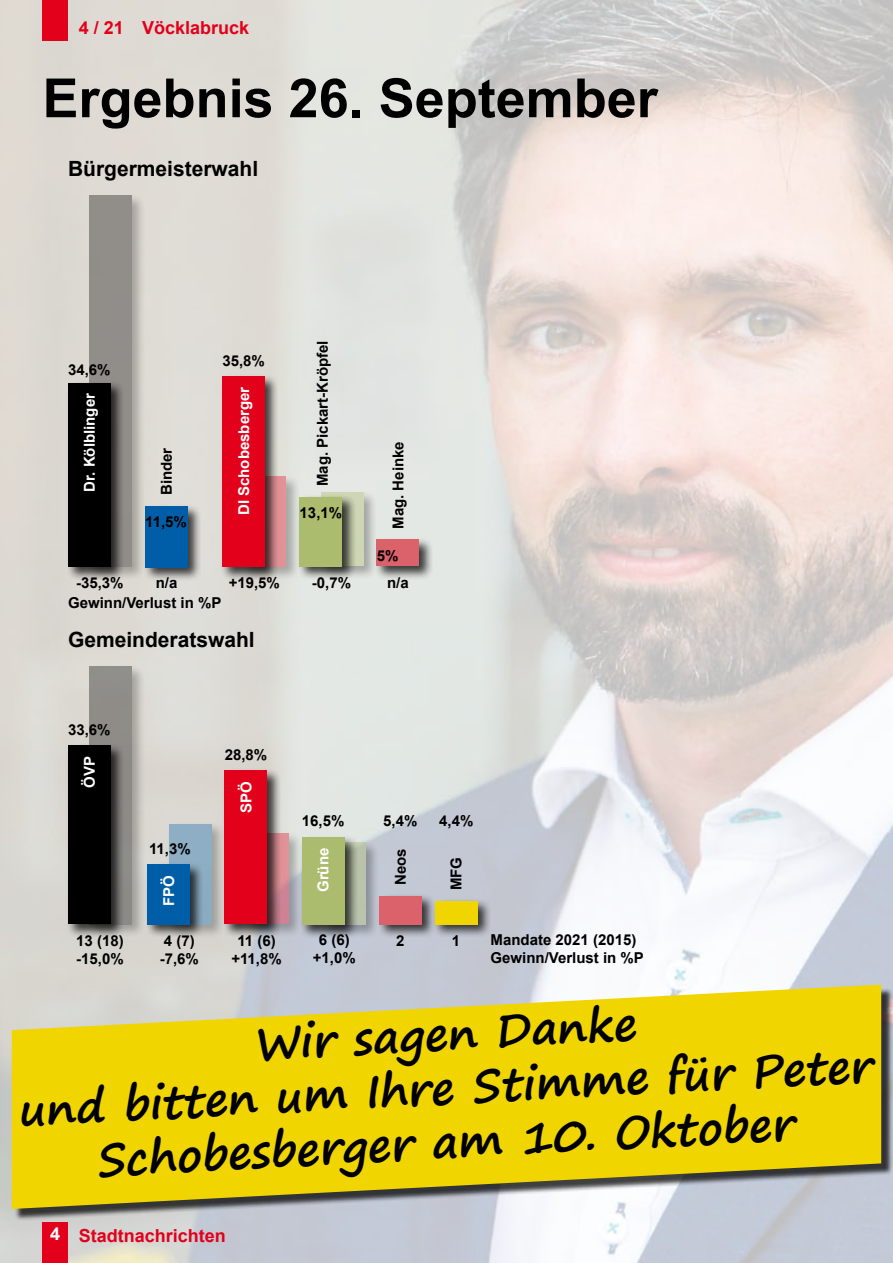
<style>
.page{position:relative;width:893px;height:1263px;background:#fff}
.page>*{position:absolute;margin:0;border:0;box-sizing:border-box;transform-origin:0 0}
.t1{font:700 54px "Arial";color:#000}
.t2{font:700 45px/54px "Segoe Print";color:#000;text-align:center}
.t3{font:700 21px "Arial";color:#000}
.t4{font:700 18px "Arial";color:#e2001a}
.t5{font:700 15px/18px "Arial";color:#000}
.t6{font:700 15px "Arial";color:#fff}
.s1{color:#fff}
</style>
<div class="page">
<img style="left:0;top:0;width:893px;height:1263px">
<div style="left:43px;top:0;width:25px;height:40px;background:#e2001a"></div>
<div style="left:43px;top:1222px;width:25px;height:41px;background:#e2001a"></div>
<div style="left:14px;top:987px;width:879px;height:234px;background:#000;opacity:.75"></div>
<svg style="left:10px;top:982px;width:873px;height:229px;background:#e4cf2a"></svg>
<div style="left:87px;top:193px;width:59px;height:388px;background:#000;opacity:.75"></div>
<div style="left:89px;top:195px;width:43px;height:372px;background:#918d89"></div>
<div style="left:66px;top:380px;width:59px;height:201px;background:#000;opacity:.75"></div>
<div style="left:68px;top:383px;width:43px;height:183px;background:#000"></div>
<div style="left:143px;top:504px;width:59px;height:77px;background:#000;opacity:.75"></div>
<div style="left:145px;top:506px;width:43px;height:61px;background:#005ea8"></div>
<div style="left:241px;top:474px;width:59px;height:107px;background:#000;opacity:.75"></div>
<div style="left:244px;top:476px;width:42px;height:90px;background:#e19297"></div>
<div style="left:220px;top:374px;width:59px;height:207px;background:#000;opacity:.75"></div>
<div style="left:222px;top:376px;width:43px;height:190px;background:#e2001a"></div>
<div style="left:319px;top:490px;width:59px;height:91px;background:#000;opacity:.75"></div>
<div style="left:321px;top:493px;width:42px;height:73px;background:#cdd6b5"></div>
<div style="left:297px;top:495px;width:59px;height:85px;background:#000;opacity:.75"></div>
<div style="left:300px;top:497px;width:42px;height:69px;background:#abbc6e"></div>
<div style="left:374px;top:537px;width:59px;height:43px;background:#000;opacity:.75"></div>
<div style="left:377px;top:540px;width:42px;height:26px;background:#db616b"></div>
<div style="left:87px;top:664px;width:59px;height:274px;background:#000;opacity:.75"></div>
<div style="left:89px;top:666px;width:43px;height:258px;background:#8f8c88"></div>
<div style="left:66px;top:743px;width:59px;height:195px;background:#000;opacity:.75"></div>
<div style="left:68px;top:746px;width:43px;height:178px;background:#000"></div>
<div style="left:167px;top:821px;width:58px;height:118px;background:#000;opacity:.75"></div>
<div style="left:169px;top:824px;width:42px;height:100px;background:#8daec4"></div>
<div style="left:145px;top:862px;width:59px;height:77px;background:#000;opacity:.75"></div>
<div style="left:147px;top:864px;width:43px;height:60px;background:#005ea8"></div>
<div style="left:244px;top:831px;width:59px;height:107px;background:#000;opacity:.75"></div>
<div style="left:246px;top:833px;width:42px;height:91px;background:linear-gradient(to bottom,#e59799,#ca8093)"></div>
<div style="left:222px;top:768px;width:59px;height:170px;background:#000;opacity:.75"></div>
<div style="left:225px;top:771px;width:42px;height:153px;background:#e2001a"></div>
<div style="left:321px;top:840px;width:59px;height:99px;background:#000;opacity:.75"></div>
<div style="left:323px;top:842px;width:43px;height:83px;background:#bac3ac"></div>
<div style="left:300px;top:835px;width:59px;height:104px;background:#000;opacity:.75"></div>
<div style="left:302px;top:837px;width:42px;height:88px;background:#abbc6e"></div>
<div style="left:377px;top:893px;width:59px;height:46px;background:#000;opacity:.75"></div>
<div style="left:379px;top:896px;width:42px;height:28px;background:#db616b"></div>
<div style="left:433px;top:899px;width:58px;height:40px;background:#000;opacity:.75"></div>
<div style="left:435px;top:901px;width:42px;height:23px;background:#f0d500"></div>
<p class="t4" style="left:79px;top:15px;width:172px">4 / 21 Vöcklabruck</p>
<h1 class="t1" style="left:43px;top:60px;width:617px">Ergebnis 26. September</h1>
<h3 class="t3" style="left:68px;top:154px;width:192px">Bürgermeisterwahl</h3>
<p class="t5" style="left:68px;top:361px;width:44px">34,6%</p>
<p class="t6" style="left:79px;top:492px;width:100px;rotate:-90deg">Dr. Kölblinger</p>
<p class="t5" style="left:158px;top:495px;width:49px;rotate:-90deg">Binder</p>
<p class="t5" style="left:145px;top:513px;width:43px">11,5%</p>
<p class="t5" style="left:222px;top:351px;width:44px">35,8%</p>
<p class="t6" style="left:233px;top:515px;width:130px;rotate:-90deg">DI Schobesberger</p>
<p class="t5" style="left:314px;top:486px;width:147px;rotate:-90deg">Mag. Pickart-Kröpfel</p>
<p class="t5" style="left:300px;top:504px;width:44px">13,1%</p>
<p class="t5" style="left:389px;top:529px;width:89px;rotate:-90deg">Mag. Heinke</p>
<p class="t5" style="left:377px;top:547px;width:23px">5%</p>
<p class="t5" style="left:76px;top:574px;width:49px">-35,3%</p>
<p class="t5" style="left:387px;top:574px;width:23px">n/a</p>
<p class="t5" style="left:156px;top:574px;width:23px">n/a</p>
<p class="t5" style="left:229px;top:574px;width:53px">+19,5%</p>
<p class="t5" style="left:312px;top:574px;width:41px">-0,7%</p>
<p class="t5" style="left:68px;top:594px;width:155px">Gewinn/Verlust in %P</p>
<h3 class="t3" style="left:68px;top:625px;width:188px">Gemeinderatswahl</h3>
<p class="t5" style="left:68px;top:721px;width:44px">33,6%</p>
<p class="t6" style="left:79px;top:788px;width:33px;rotate:-90deg">ÖVP</p>
<p class="t5" style="left:149px;top:839px;width:43px">11,3%</p>
<p class="t6" style="left:158px;top:906px;width:32px;rotate:-90deg">FPÖ</p>
<p class="t5" style="left:225px;top:746px;width:44px">28,8%</p>
<p class="t6" style="left:236px;top:813px;width:33px;rotate:-90deg">SPÖ</p>
<p class="t5" style="left:302px;top:812px;width:44px">16,5%</p>
<p class="t5" style="left:383px;top:812px;width:36px">5,4%</p>
<p class="t5" style="left:439px;top:812px;width:36px">4,4%</p>
<p class="t6" style="left:312px;top:892px;width:46px;rotate:-90deg">Grüne</p>
<p class="t5" style="left:392px;top:885px;width:38px;rotate:-90deg">Neos</p>
<p class="t5" style="left:447px;top:890px;width:35px;rotate:-90deg">MFG</p>
<p class="t5" style="left:76px;top:932px;width:49px">13 (18) -15,0%</p>
<p class="t5" style="left:160px;top:932px;width:41px">4 (7) -7,6%</p>
<p class="t5" style="left:231px;top:932px;width:52px;text-align:center">11 (6) +11,8%</p>
<p class="t5" style="left:313px;top:931px;width:44px;text-align:center">6 (6) +1,0%</p>
<p class="t5" style="left:396px;top:932px;width:10px">2</p>
<p class="t5" style="left:452px;top:932px;width:10px">1</p>
<p class="t5" style="left:491px;top:931px;width:155px">Mandate 2021 (2015)<br>Gewinn/Verlust in %P</p>
<h2 class="t2" style="left:14px;top:1028px;width:856px;rotate:-3deg">Wir sagen Danke<br>und bitten um Ihre Stimme für Peter<br>Schobesberger am 10. Oktober</h2>
<p class="t4" style="left:50px;top:1223px;width:177px"><span class="s1">4</span> Stadtnachrichten</p>
</div>
